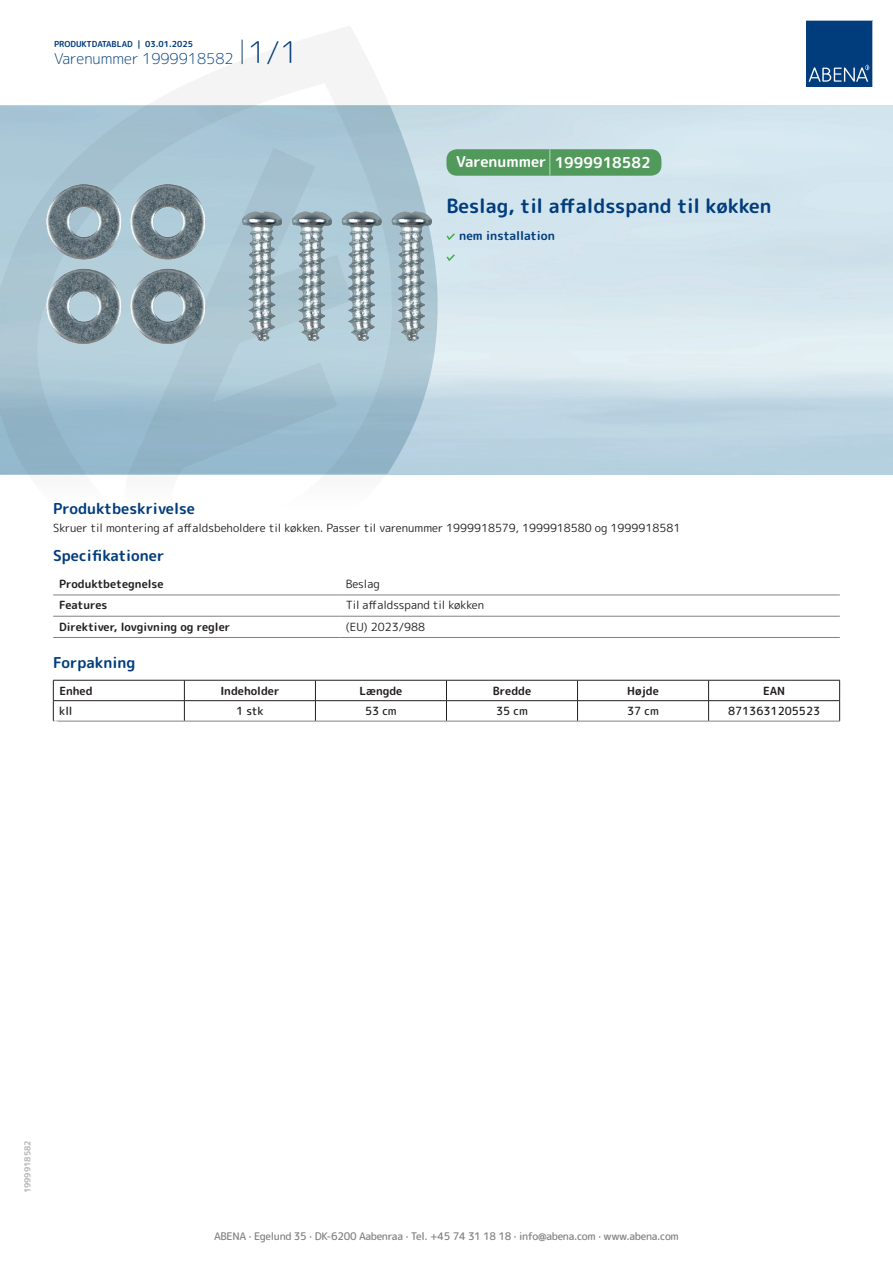
<style>
.page{position:relative;width:893px;height:1263px;background:#fff}
.page>*{position:absolute;margin:0;border:0;box-sizing:border-box;transform-origin:0 0}
.t1{font:700 19.5px "Rounded Mplus 1 c";color:#013d7d}
.t2{font:700 15px "Rounded Mplus 1 c";color:#013d7d}
.t3{font:300 15px "Rounded Mplus 1 c";color:#013d7d}
.t4{font:700 15px "Rounded Mplus 1 c";color:#fff}
.t5{font:700 12px "Rounded Mplus 1 c";color:#013d7d}
.t6{font:11.25px "Rounded Mplus 1 c";color:#231f20}
.t7{font:700 11.25px "Rounded Mplus 1 c";color:#231f20}
.t8{font:500 11.25px "Rounded Mplus 1 c";color:#231f20}
.t9{font:500 10.5px "Rounded Mplus 1 c";letter-spacing:-.03em;color:#808285}
.t10{font:700 10.5px "Rounded Mplus 1 c";color:#fff}
.t11{font:700 8.25px "Rounded Mplus 1 c";color:#013d7d}
.t12{font:700 8.25px "Rounded Mplus 1 c";color:#b2b3b7}
.s1{font-size:30px}
.s2{font-size:25.5px}
</style>
<div class="page">
<svg style="left:0;top:26px;width:439px;height:569px"></svg>
<svg style="left:0;top:106px;width:438px;height:368px;background:#a4c2d2"></svg>
<svg style="left:242px;top:40px;width:1px;height:24px"></svg>
<svg style="left:806px;top:20px;width:67px;height:67px;background:#144b86"></svg>
<img style="left:47px;top:185px;width:384px;height:159px">
<hr style="left:53px;top:595px;width:287px;height:1px;background:#808285">
<hr style="left:340px;top:595px;width:500px;height:1px;background:#808285">
<hr style="left:53px;top:616px;width:287px;height:1px;background:#808285">
<hr style="left:340px;top:616px;width:500px;height:1px;background:#808285">
<hr style="left:53px;top:637px;width:287px;height:1px;background:#808285">
<hr style="left:340px;top:637px;width:500px;height:1px;background:#808285">
<hr style="left:53px;top:680px;width:131px;height:1px;background:#231f20">
<hr style="left:184px;top:680px;width:131px;height:1px;background:#231f20">
<hr style="left:315px;top:680px;width:131px;height:1px;background:#231f20">
<hr style="left:446px;top:680px;width:131px;height:1px;background:#231f20">
<hr style="left:577px;top:680px;width:132px;height:1px;background:#231f20">
<hr style="left:709px;top:680px;width:131px;height:1px;background:#231f20">
<hr style="left:53px;top:700px;width:131px;height:1px;background:#231f20">
<svg style="left:53px;top:680px;width:1px;height:41px"></svg>
<hr style="left:184px;top:700px;width:131px;height:1px;background:#231f20">
<svg style="left:184px;top:680px;width:1px;height:41px"></svg>
<hr style="left:315px;top:700px;width:131px;height:1px;background:#231f20">
<svg style="left:315px;top:680px;width:1px;height:41px"></svg>
<hr style="left:446px;top:700px;width:131px;height:1px;background:#231f20">
<svg style="left:446px;top:680px;width:1px;height:41px"></svg>
<hr style="left:577px;top:700px;width:132px;height:1px;background:#231f20">
<svg style="left:577px;top:680px;width:1px;height:41px"></svg>
<hr style="left:709px;top:700px;width:131px;height:1px;background:#231f20">
<svg style="left:708px;top:680px;width:1px;height:41px"></svg>
<svg style="left:839px;top:680px;width:1px;height:41px"></svg>
<hr style="left:53px;top:721px;width:131px;height:1px;background:#808285">
<hr style="left:184px;top:721px;width:131px;height:1px;background:#808285">
<hr style="left:315px;top:721px;width:131px;height:1px;background:#808285">
<hr style="left:446px;top:721px;width:131px;height:1px;background:#808285">
<hr style="left:577px;top:721px;width:132px;height:1px;background:#808285">
<hr style="left:709px;top:721px;width:131px;height:1px;background:#808285">
<svg style="left:446px;top:233px;width:9px;height:7px"></svg>
<svg style="left:446px;top:254px;width:9px;height:7px"></svg>
<div style="left:446px;top:149px;width:215px;height:27px;background:#52995c;border-radius:10px"></div>
<p class="t11" style="left:54px;top:38px;width:141px">PRODUKTDATABLAD | 03.01.2025</p>
<h2 class="t3" style="left:54px;top:48px;width:246px">Varenummer 1999918582 <span class="s1">1/1</span></h2>
<h2 class="t4" style="left:456px;top:152px;width:196px">Varenummer <span class="s2">|</span> 1999918582</h2>
<h1 class="t1" style="left:446px;top:192px;width:326px">Beslag, til affaldsspand til køkken</h1>
<p class="t5" style="left:459px;top:227px;width:97px">nem installation</p>
<h2 class="t2" style="left:53px;top:498px;width:143px">Produktbeskrivelse</h2>
<p class="t6" style="left:53px;top:520px;width:629px">Skruer til montering af affaldsbeholdere til køkken. Passer til varenummer 1999918579, 1999918580 og 1999918581</p>
<h2 class="t2" style="left:53px;top:545px;width:113px">Specifikationer</h2>
<p class="t7" style="left:59px;top:576px;width:106px">Produktbetegnelse</p>
<p class="t6" style="left:346px;top:576px;width:36px">Beslag</p>
<p class="t7" style="left:59px;top:597px;width:50px">Features</p>
<p class="t6" style="left:346px;top:597px;width:140px">Til affaldsspand til køkken</p>
<p class="t7" style="left:59px;top:618px;width:173px">Direktiver, lovgivning og regler</p>
<p class="t6" style="left:346px;top:618px;width:81px">(EU) 2023/988</p>
<h2 class="t2" style="left:53px;top:651px;width:84px">Forpakning</h2>
<p class="t7" style="left:59px;top:682px;width:35px">Enhed</p>
<p class="t7" style="left:220px;top:682px;width:61px">Indeholder</p>
<p class="t7" style="left:359px;top:682px;width:44px">Længde</p>
<p class="t7" style="left:493px;top:682px;width:40px">Bredde</p>
<p class="t7" style="left:627px;top:682px;width:33px">Højde</p>
<p class="t7" style="left:763px;top:682px;width:24px">EAN</p>
<p class="t8" style="left:59px;top:703px;width:15px">kll</p>
<p class="t8" style="left:236px;top:703px;width:29px">1 stk</p>
<p class="t8" style="left:365px;top:703px;width:33px">53 cm</p>
<p class="t8" style="left:496px;top:703px;width:33px">35 cm</p>
<p class="t8" style="left:627px;top:703px;width:33px">37 cm</p>
<p class="t8" style="left:728px;top:703px;width:94px">8713631205523</p>
<p class="t10" style="left:53px;top:716px;width:7px">*</p>
<p class="t12" style="left:22px;top:1193px;width:54px;rotate:-90deg">1999918582</p>
<p class="t9" style="left:214px;top:1229px;width:466px">ABENA · Egelund 35 · DK-6200 Aabenraa · Tel. +45 74 31 18 18 · info@abena.com · www.abena.com</p>
</div>
